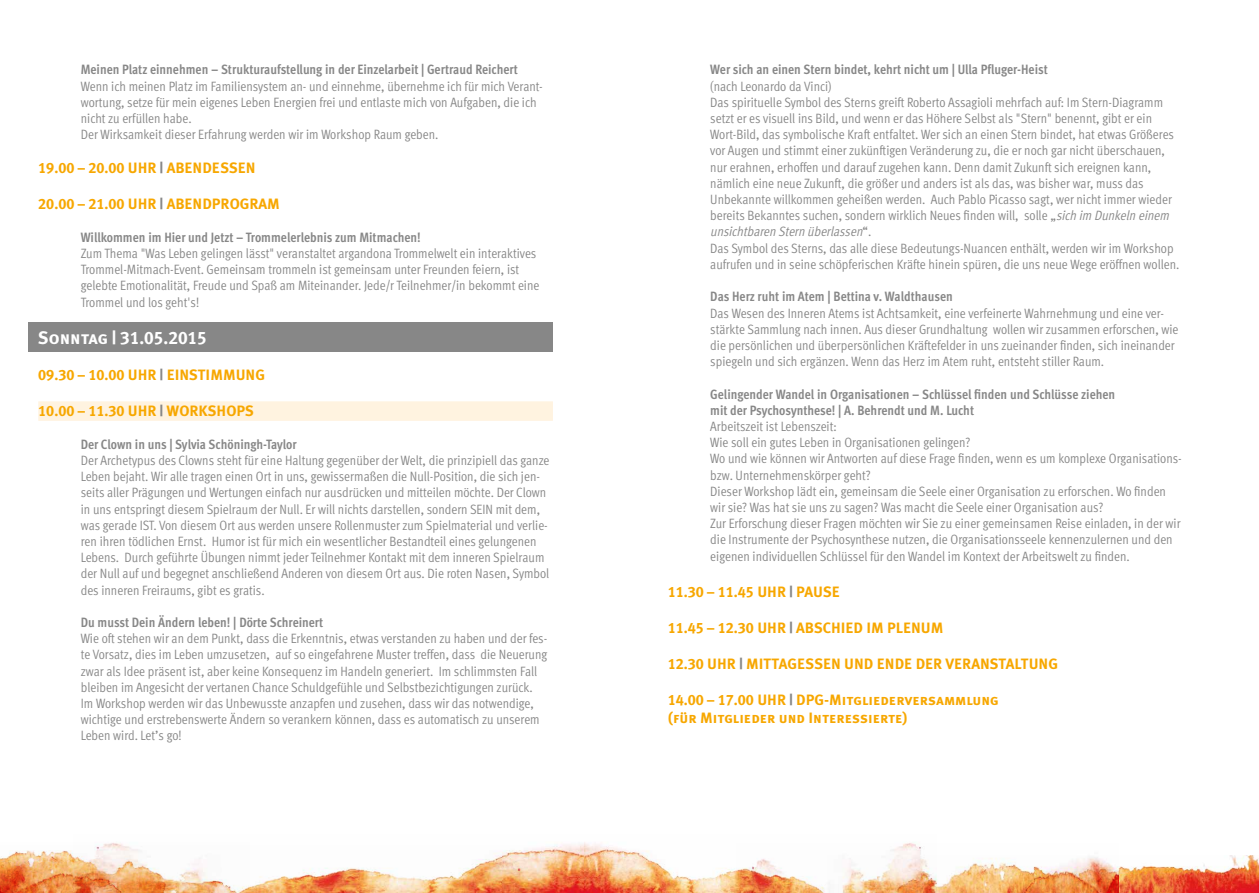
<style>
.page{position:relative;width:1259px;height:893px;background:#fff}
.page>*{position:absolute;margin:0;border:0;box-sizing:border-box;transform-origin:0 0}
.t1{font:18px "Meta Plus Bold Caps";color:#fff}
.t2{font:15px/18px "Meta Plus Bold Caps";color:#f7a700}
.t3{font:13.5px/16.2px "Meta Cond Normal";color:#878787}
.t4{font:700 13.5px/16.2px "Meta Cond";color:#878787}
.s1{color:#878787}
.s2{font-style:italic}
</style>
<div class="page">
<img style="left:543px;top:842px;width:42px;height:51px">
<img style="left:0;top:845px;width:543px;height:48px">
<img style="left:585px;top:843px;width:151px;height:50px">
<img style="left:1118px;top:856px;width:141px;height:37px">
<img style="left:736px;top:843px;width:382px;height:50px">
<div style="left:28px;top:322px;width:525px;height:30px;background:#878787"></div>
<div style="left:38px;top:401px;width:515px;height:20px;background:#fff3e0"></div>
<p class="t4" style="left:81px;top:61px;width:438px">Meinen Platz einnehmen – Strukturaufstellung in der Einzelarbeit | Gertraud Reichert</p>
<p class="t3" style="left:81px;top:78px;width:463px">Wenn ich meinen Platz im Familiensystem an- und einnehme, übernehme ich für mich Verant&shy;wortung, setze für mein eigenes Leben Energien frei und entlaste mich von Aufgaben, die ich nicht zu erfüllen habe.<br>Der Wirksamkeit dieser Erfahrung werden wir im Workshop Raum geben.</p>
<p class="t2" style="left:38px;top:159px;width:219px">19.00 – 20.00 UHR <span class="s1">|</span> ABENDESSEN</p>
<p class="t2" style="left:38px;top:195px;width:243px">20.00 – 21.00 UHR <span class="s1">|</span> ABENDPROGRAM</p>
<p class="t4" style="left:81px;top:229px;width:342px">Willkommen im Hier und Jetzt – Trommelerlebnis zum Mitmachen!</p>
<p class="t3" style="left:81px;top:245px;width:460px">Zum Thema "Was Leben gelingen lässt" veranstaltet argandona Trommelwelt ein interaktives Trommel-Mitmach-Event. Gemeinsam trommeln ist gemeinsam unter Freunden feiern, ist gelebte Emotionalität, Freude und Spaß am Miteinander. Jede/r Teilnehmer/in bekommt eine Trommel und los geht's!</p>
<h1 class="t1" style="left:38px;top:328px;width:170px">Sonntag | 31.05.2015</h1>
<p class="t2" style="left:38px;top:366px;width:228px">09.30 – 10.00 UHR <span class="s1">|</span> EINSTIMMUNG</p>
<p class="t2" style="left:38px;top:402px;width:217px">10.00 – 11.30 UHR <span class="s1">|</span> WORKSHOPS</p>
<p class="t4" style="left:81px;top:436px;width:217px">Der Clown in uns | Sylvia Schöningh-Taylor</p>
<p class="t3" style="left:81px;top:452px;width:470px">Der Archetypus des Clowns steht für eine Haltung gegenüber der Welt, die prinzipiell das ganze Leben bejaht. Wir alle tragen einen Ort in uns, gewissermaßen die Null-Position, die sich jen&shy;seits aller Prägungen und Wertungen einfach nur ausdrücken und mitteilen möchte. Der Clown in uns entspringt diesem Spielraum der Null. Er will nichts darstellen, sondern SEIN mit dem, was gerade IST. Von diesem Ort aus werden unsere Rollenmuster zum Spielmaterial und verlie&shy;ren ihren tödlichen Ernst. Humor ist für mich ein wesentlicher Bestandteil eines gelungenen Lebens. Durch geführte Übungen nimmt jeder Teilnehmer Kontakt mit dem inneren Spielraum der Null auf und begegnet anschließend Anderen von diesem Ort aus. Die roten Nasen, Symbol des inneren Freiraums, gibt es gratis.</p>
<p class="t4" style="left:81px;top:614px;width:244px">Du musst Dein Ändern leben! | Dörte Schreinert</p>
<p class="t3" style="left:81px;top:630px;width:468px">Wie oft stehen wir an dem Punkt, dass die Erkenntnis, etwas verstanden zu haben und der fes&shy;te Vorsatz, dies im Leben umzusetzen, auf so eingefahrene Muster treffen, dass die Neuerung zwar als Idee präsent ist, aber keine Konsequenz im Handeln generiert. Im schlimmsten Fall bleiben im Angesicht der vertanen Chance Schuldgefühle und Selbstbezichtigungen zurück.<br>Im Workshop werden wir das Unbewusste anzapfen und zusehen, dass wir das notwendige, wichtige und erstrebenswerte Ändern so verankern können, dass es automatisch zu unserem Leben wird. Let’s go!</p>
<p class="t4" style="left:710px;top:62px;width:339px">Wer sich an einen Stern bindet, kehrt nicht um | Ulla Pfluger-Heist</p>
<p class="t3" style="left:710px;top:78px;width:471px">(nach Leonardo da Vinci)<br>Das spirituelle Symbol des Sterns greift Roberto Assagioli mehrfach auf: Im Stern-Diagramm setzt er es visuell ins Bild, und wenn er das Höhere Selbst als "Stern" benennt, gibt er ein Wort-Bild, das symbolische Kraft entfaltet. Wer sich an einen Stern bindet, hat etwas Größeres vor Augen und stimmt einer zukünftigen Veränderung zu, die er noch gar nicht überschauen, nur erahnen, erhoffen und darauf zugehen kann. Denn damit Zukunft sich ereignen kann, nämlich eine neue Zukunft, die größer und anders ist als das, was bisher war, muss das Unbekannte willkommen geheißen werden. Auch Pablo Picasso sagt, wer nicht immer wieder bereits Bekanntes suchen, sondern wirklich Neues finden will, solle „<span class="s2">sich im Dunkeln einem unsichtbaren Stern überlassen</span>“ .<br>Das Symbol des Sterns, das alle diese Bedeutungs-Nuancen enthält, werden wir im Workshop aufrufen und in seine schöpferischen Kräfte hinein spüren, die uns neue Wege eröffnen wollen.</p>
<p class="t4" style="left:710px;top:288px;width:244px">Das Herz ruht im Atem | Bettina v. Waldthausen</p>
<p class="t3" style="left:710px;top:305px;width:470px">Das Wesen des Inneren Atems ist Achtsamkeit, eine verfeinerte Wahrnehmung und eine ver&shy;stärkte Sammlung nach innen. Aus dieser Grundhaltung wollen wir zusammen erforschen, wie die persönlichen und überpersönlichen Kräftefelder in uns zueinander finden, sich ineinander spiegeln und sich ergänzen. Wenn das Herz im Atem ruht, entsteht stiller Raum.</p>
<p class="t4" style="left:710px;top:386px;width:406px">Gelingender Wandel in Organisationen – Schlüssel finden und Schlüsse ziehen mit der Psychosynthese! | A. Behrendt und M. Lucht</p>
<p class="t3" style="left:710px;top:418px;width:473px">Arbeitszeit ist Lebenszeit:<br>Wie soll ein gutes Leben in Organisationen gelingen?<br>Wo und wie können wir Antworten auf diese Frage finden, wenn es um komplexe Organisations&shy;bzw. Unternehmenskörper geht?<br>Dieser Workshop lädt ein, gemeinsam die Seele einer Organisation zu erforschen. Wo finden wir sie? Was hat sie uns zu sagen? Was macht die Seele einer Organisation aus?<br>Zur Erforschung dieser Fragen möchten wir Sie zu einer gemeinsamen Reise einladen, in der wir die Instrumente der Psychosynthese nutzen, die Organisationsseele kennenzulernen und den eigenen individuellen Schlüssel für den Wandel im Kontext der Arbeitswelt zu finden.</p>
<p class="t2" style="left:668px;top:582px;width:174px">11.30 – 11.45 UHR <span class="s1">|</span> PAUSE</p>
<p class="t2" style="left:668px;top:618px;width:277px">11.45 – 12.30 UHR <span class="s1">|</span> ABSCHIED IM PLENUM</p>
<p class="t2" style="left:668px;top:654px;width:392px">12.30 UHR <span class="s1">|</span> MITTAGESSEN UND ENDE DER VERANSTALTUNG</p>
<p class="t2" style="left:668px;top:690px;width:333px">14.00 – 17.00 UHR <span class="s1">|</span> DPG-Mitgliederversammlung (für Mitglieder und Interessierte)</p>
</div>
